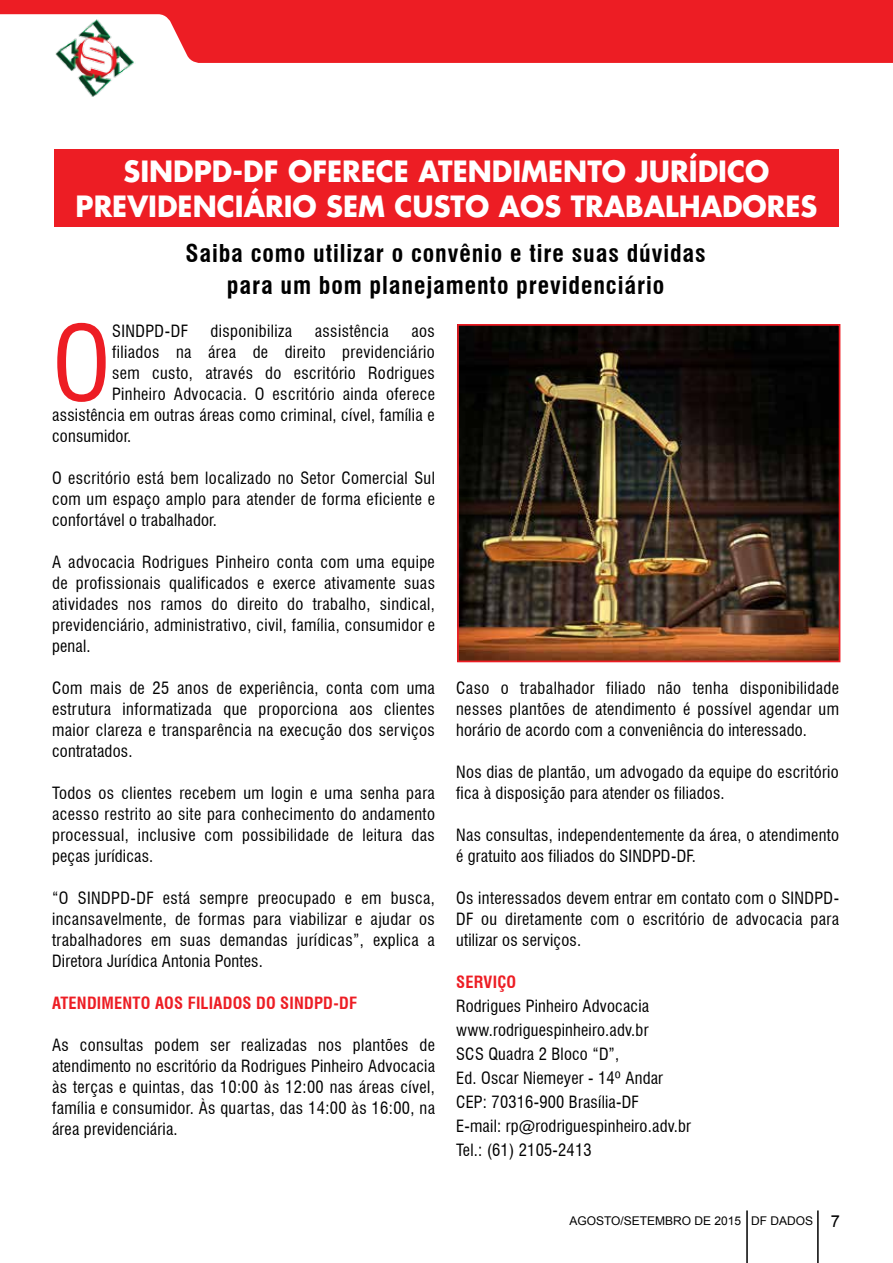
<style>
.page{position:relative;width:893px;height:1263px;background:#fff}
.page>*{position:absolute;margin:0;border:0;box-sizing:border-box;transform-origin:0 0}
.t1{font:condensed 100.35px "Swiss 721 BT";color:#ed1d24}
.t2{font:700 28.5px/34.2px "Futura Std";color:#fff;text-align:center;scale:.96 1}
.t3{font:700 condensed 24px/32.5px "Swiss 721 BT";letter-spacing:.035em;color:#000;text-align:center}
.t4{font:condensed 16.5px/21px "Swiss 721 BT";letter-spacing:.02em;color:#000;text-align:justify}
.t5{font:700 condensed 16.5px "Swiss 721 BT";letter-spacing:.01em;color:#ed1d24}
.t6{font:12px "Arial";color:#000}
.s1{font-size:16.5px}
</style>
<div class="page">
<hr style="left:817px;top:1210px;width:2px;height:53px;background:#000">
<hr style="left:746px;top:1210px;width:2px;height:53px;background:#000">
<svg style="left:0;top:0;width:893px;height:63px;background:#ee3238"></svg>
<img style="left:54px;top:17px;width:81px;height:80px">
<div style="left:54px;top:149px;width:785px;height:77px;background:#ed1d24"></div>
<img style="left:460px;top:327px;width:377px;height:332px">
<div style="left:457px;top:324px;width:383px;height:338px;border:2px solid #ed1d24"></div>
<h2 class="t2" style="left:76px;top:154px;width:774px">SINDPD-DF OFERECE ATENDIMENTO JURÍDICO<br>PREVIDENCIÁRIO SEM CUSTO AOS TRABALHADORES</h2>
<h3 class="t3" style="left:185px;top:237px;width:522px">Saiba como utilizar o convênio e tire suas dúvidas para um bom planejamento previdenciário</h3>
<h1 class="t1" style="left:52px;top:303px;width:60px">O</h1>
<p class="t4" style="left:112px;top:321px;width:77px">SINDPD-DF</p>
<p class="t4" style="left:210px;top:321px;width:83px">disponibiliza</p>
<p class="t4" style="left:315px;top:321px;width:76px">assistência</p>
<p class="t4" style="left:411px;top:321px;width:25px">aos</p>
<p class="t4" style="left:112px;top:342px;width:324px">filiados na área de direito previdenciário</p>
<p class="t4" style="left:112px;top:363px;width:324px">sem custo, através do escritório Rodrigues</p>
<p class="t4" style="left:112px;top:384px;width:324px">Pinheiro Advocacia. O escritório ainda oferece</p>
<p class="t4" style="left:52px;top:405px;width:384px">assistência em outras áreas como criminal, cível, família e</p>
<p class="t4" style="left:52px;top:426px;width:81px">consumidor.</p>
<p class="t4" style="left:52px;top:468px;width:384px">O escritório está bem localizado no Setor Comercial Sul com um espaço amplo para atender de forma eficiente e confortável o trabalhador.</p>
<p class="t4" style="left:52px;top:552px;width:384px">A advocacia Rodrigues Pinheiro conta com uma equipe de profissionais qualificados e exerce ativamente suas atividades nos ramos do direito do trabalho, sindical, previdenciário, administrativo, civil, família, consumidor e penal.</p>
<p class="t4" style="left:52px;top:678px;width:384px">Com mais de 25 anos de experiência, conta com uma estrutura informatizada que proporciona aos clientes maior clareza e transparência na execução dos serviços contratados.</p>
<p class="t4" style="left:52px;top:783px;width:384px">Todos os clientes recebem um login e uma senha para acesso restrito ao site para conhecimento do andamento processual, inclusive com possibilidade de leitura das peças jurídicas.</p>
<p class="t4" style="left:52px;top:888px;width:384px">“O SINDPD-DF está sempre preocupado e em busca, incansavelmente, de formas para viabilizar e ajudar os trabalhadores em suas demandas jurídicas”, explica a Diretora Jurídica Antonia Pontes.</p>
<p class="t5" style="left:52px;top:993px;width:307px">ATENDIMENTO AOS FILIADOS DO SINDPD-DF</p>
<p class="t4" style="left:52px;top:1035px;width:384px">As consultas podem ser realizadas nos plantões de atendimento no escritório da Rodrigues Pinheiro Advocacia às terças e quintas, das 10:00 às 12:00 nas áreas cível, família e consumidor. Às quartas, das 14:00 às 16:00, na área previdenciária.</p>
<p class="t4" style="left:456px;top:678px;width:384px">Caso o trabalhador filiado não tenha disponibilidade nesses plantões de atendimento é possível agendar um horário de acordo com a conveniência do interessado.</p>
<p class="t4" style="left:456px;top:762px;width:384px">Nos dias de plantão, um advogado da equipe do escritório fica à disposição para atender os filiados.</p>
<p class="t4" style="left:456px;top:825px;width:384px">Nas consultas, independentemente da área, o atendimento é gratuito aos filiados do SINDPD-DF.</p>
<p class="t4" style="left:456px;top:888px;width:384px">Os interessados devem entrar em contato com o SINDPD-DF ou diretamente com o escritório de advocacia para utilizar os serviços.</p>
<p class="t5" style="left:456px;top:972px;width:62px">SERVIÇO</p>
<p class="t4" style="left:456px;top:994px;width:236px;line-height:24px;text-align:left">Rodrigues Pinheiro Advocacia www.rodriguespinheiro.adv.br<br>SCS Quadra 2 Bloco “D”,<br>Ed. Oscar Niemeyer - 14º Andar<br>CEP: 70316-900 Brasília-DF<br>E-mail: rp@rodriguespinheiro.adv.br<br>Tel.: (61) 2105-2413</p>
<p class="t6" style="left:569px;top:1212px;width:272px">AGOSTO/SETEMBRO DE 2015 DF DADOS <span class="s1">7</span></p>
</div>
